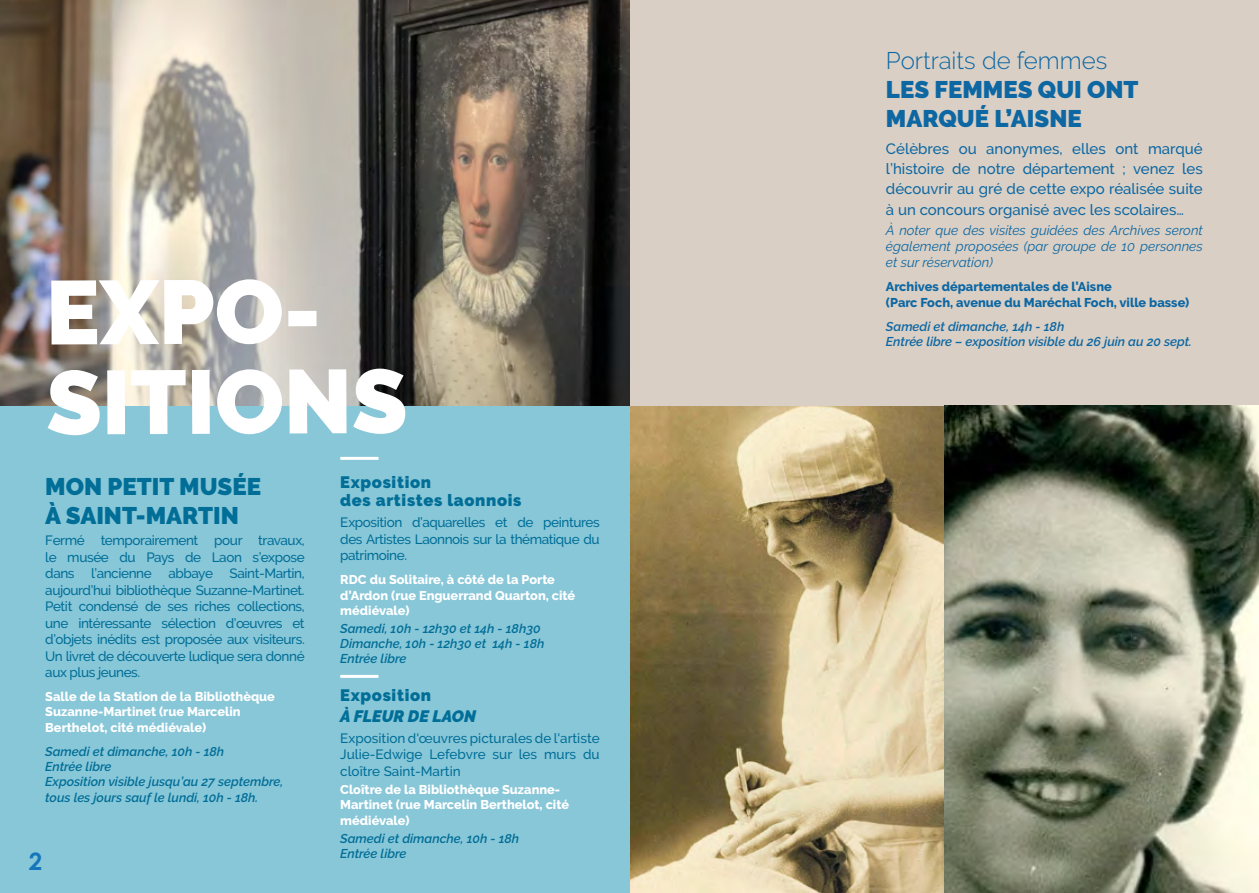
<style>
.page{position:relative;width:1259px;height:893px;background:#fff}
.page>*{position:absolute;margin:0;border:0;box-sizing:border-box;transform-origin:0 0}
.t1{font:900 90px/89.8px "Raleway";letter-spacing:-.005em;color:#fff}
.t2{font:900 24px/28.8px "Raleway";color:#0d67a3}
.t3{font:900 24px/28.8px "Raleway";color:#016e97}
.t4{font:300 24px "Raleway";color:#0d67a3}
.t5{font:700 24px "Century Gothic";color:#1477bb}
.t6{font:900 16.5px/18px "Raleway";letter-spacing:.04em;color:#016e97}
.t7{font:italic 900 16.5px "Raleway";color:#016e97}
.t8{font:500 15px/20.2px "Raleway";color:#0d67a3;text-align:justify}
.t9{font:500 13.5px/16.5px "Raleway";letter-spacing:-.03em;color:#016e97;text-align:justify}
.t10{font:italic 13.5px/16.2px "Raleway";color:#0d67a3;text-align:justify}
.t11{font:800 12.75px/15.3px "Raleway";color:#fff}
.t12{font:italic 600 12.75px/15.3px "Raleway";color:#016e97}
.t13{font:800 12.75px/15.3px "Raleway";color:#0d67a3}
.t14{font:italic 600 12.75px/15.3px "Raleway";color:#0d67a3}
</style>
<div class="page">
<div style="left:629px;top:0;width:630px;height:527px;background:#d9cfc4"></div>
<img style="left:0;top:0;width:629px;height:406px">
<div style="left:0;top:406px;width:629px;height:487px;background:#88c7d8"></div>
<hr style="left:340px;top:457px;width:38px;height:3px;background:#fff">
<hr style="left:340px;top:675px;width:38px;height:3px;background:#fff">
<img style="left:630px;top:406px;width:314px;height:487px">
<img style="left:944px;top:405px;width:315px;height:488px">
<h1 class="t1" style="left:46px;top:268px;width:363px">EXPO-<br>SITIONS</h1>
<h2 class="t3" style="left:45px;top:472px;width:217px">MON PETIT MUSÉE<br>À SAINT-MARTIN</h2>
<p class="t9" style="left:45px;top:532px;width:261px">Fermé temporairement pour travaux, le musée du Pays de Laon s’expose dans l’ancienne abbaye Saint-Martin, aujourd’hui bibliothèque Suzanne-Martinet.<br>Petit condensé de ses riches collections, une intéressante sélection d’œuvres et d’objets inédits est proposée aux visiteurs.<br>Un livret de découverte ludique sera donné aux plus jeunes.</p>
<p class="t11" style="left:45px;top:689px;width:231px">Salle de la Station de la Bibliothèque<br>Suzanne-Martinet (rue Marcelin<br>Berthelot, cité médiévale)</p>
<p class="t12" style="left:45px;top:743px;width:239px">Samedi et dimanche, 10h - 18h<br>Entrée libre<br>Exposition visible jusqu’au 27 septembre, tous les jours sauf le lundi, 10h - 18h.</p>
<h2 class="t5" style="left:29px;top:846px;width:15px">2</h2>
<p class="t6" style="left:340px;top:473px;width:183px">Exposition<br>des artistes laonnois</p>
<p class="t9" style="left:340px;top:514px;width:261px">Exposition d’aquarelles et de peintures des Artistes Laonnois sur la thématique du patrimoine.</p>
<p class="t11" style="left:340px;top:572px;width:236px">RDC du Solitaire, à côté de la Porte d’Ardon (rue Enguerrand Quarton, cité médiévale)</p>
<p class="t12" style="left:340px;top:621px;width:206px">Samedi, 10h - 12h30 et 14h - 18h30<br>Dimanche, 10h - 12h30 et 14h - 18h<br>Entrée libre</p>
<p class="t6" style="left:340px;top:686px;width:92px">Exposition</p>
<p class="t7" style="left:340px;top:707px;width:137px">À FLEUR DE LAON</p>
<p class="t9" style="left:340px;top:730px;width:261px">Exposition d'œuvres picturales de l'artiste Julie-Edwige Lefebvre sur les murs du cloître Saint-Martin</p>
<p class="t11" style="left:340px;top:782px;width:230px">Cloître de la Bibliothèque Suzanne-<br>Martinet (rue Marcelin Berthelot, cité médiévale)</p>
<p class="t12" style="left:340px;top:830px;width:180px">Samedi et dimanche, 10h - 18h<br>Entrée libre</p>
<h2 class="t4" style="left:886px;top:47px;width:223px">Portraits de femmes</h2>
<h2 class="t2" style="left:886px;top:75px;width:254px">LES FEMMES QUI ONT<br>MARQUÉ L’AISNE</h2>
<p class="t8" style="left:886px;top:139px;width:318px">Célèbres ou anonymes, elles ont marqué l’histoire de notre département ; venez les découvrir au gré de cette expo réalisée suite à un concours organisé avec les scolaires…</p>
<p class="t10" style="left:886px;top:222px;width:318px">À noter que des visites guidées des Archives seront également proposées (par groupe de 10 personnes et sur réservation)</p>
<p class="t13" style="left:886px;top:279px;width:305px">Archives départementales de l’Aisne<br>(Parc Foch, avenue du Maréchal Foch, ville basse)</p>
<p class="t14" style="left:886px;top:318px;width:307px">Samedi et dimanche, 14h - 18h<br>Entrée libre – exposition visible du 26 juin au 20 sept.</p>
</div>
